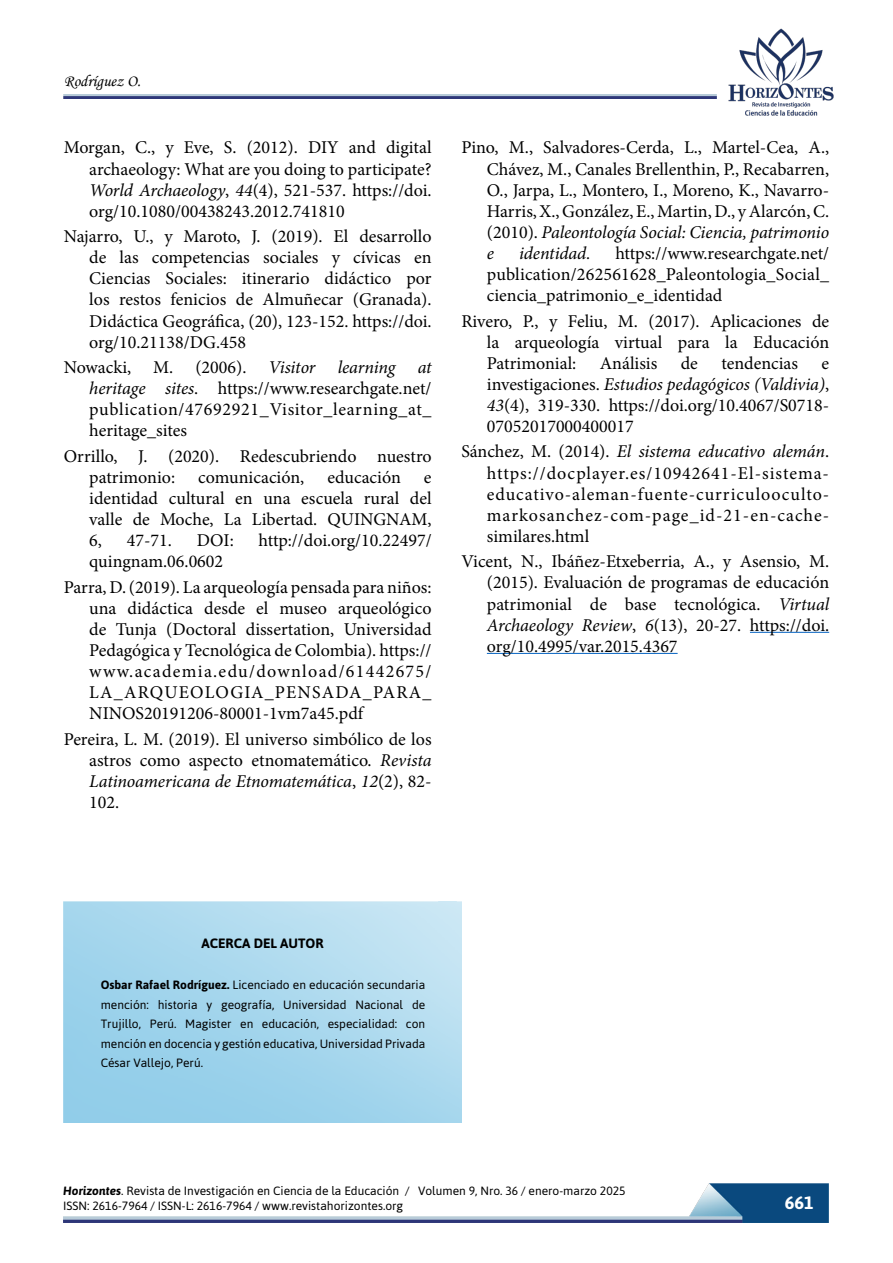
<style>
.page{position:relative;width:893px;height:1263px;background:#fff}
.page>*{position:absolute;margin:0;border:0;box-sizing:border-box;transform-origin:0 0}
.t1{font:18px/21.1px "Minion Pro";color:#000;text-align:justify}
.t2{font:italic 18px "Minion Pro";letter-spacing:-.005em;color:#000}
.t3{font:700 18px "Asap";color:#fff}
.t4{font:16.5px "Monotype Corsiva";color:#000}
.t5{font:700 13.5px "Asap";color:#000}
.t6{font:12px/19.5px "Asap";color:#000}
.s1{font-style:italic}
.s2{font-weight:700}
.s3{font-weight:700;font-style:italic}
</style>
<div class="page">
<img style="left:63px;top:1184px;width:766px;height:38px">
<img style="left:728px;top:28px;width:106px;height:88px">
<img style="left:64px;top:95px;width:652px;height:4px">
<hr style="left:750px;top:632px;width:79px;height:1px;background:#0563c1">
<hr style="left:487px;top:653px;width:191px;height:1px;background:#0563c1">
<p class="t4" style="left:64px;top:71px;width:78px">Rodríguez O.</p>
<p class="t1" style="left:89px;top:137px;width:344px;text-indent:-26px">Morgan, C., y Eve, S. (2012). DIY and digital archaeology: What are you doing to participate?<br><span class="s1">World Archaeology</span>, <span class="s1">44</span>(4), 521-537. https://doi. org/10.1080/00438243.2012.741810</p>
<p class="t1" style="left:89px;top:226px;width:344px;text-indent:-26px">Najarro, U., y Maroto, J. (2019). El desarrollo de las competencias sociales y cívicas en Ciencias Sociales: itinerario didáctico por los restos fenicios de Almuñecar (Granada).<br>Didáctica Geográfica, (20), 123-152. https://doi. org/10.21138/DG.458</p>
<p class="t1" style="left:89px;top:357px;width:344px;text-indent:-26px">Nowacki, M. (2006). <span class="s1">Visitor learning at heritage sites</span>. https://www.researchgate.net/ publication/47692921_Visitor_learning_at_ heritage_sites</p>
<p class="t1" style="left:89px;top:446px;width:344px;text-indent:-26px">Orrillo, J. (2020). Redescubriendo nuestro patrimonio:</p>
<p class="t1" style="left:198px;top:467px;width:108px">comunicación,</p>
<p class="t1" style="left:327px;top:467px;width:75px">educación</p>
<p class="t1" style="left:89px;top:467px;width:344px;text-indent:335px">e identidad cultural en una escuela rural del valle de Moche, La Libertad. QUINGNAM, 6,</p>
<p class="t1" style="left:127px;top:530px;width:47px">47-71.</p>
<p class="t1" style="left:197px;top:530px;width:39px">DOI:</p>
<p class="t1" style="left:259px;top:530px;width:175px">http://doi.org/10.22497/</p>
<p class="t1" style="left:64px;top:549px;width:369px;line-height:25.5px;text-indent:26px">quingnam.06.0602<br>Parra, D. (2019). La arqueología pensada para niños:</p>
<p class="t1" style="left:89px;top:598px;width:344px">una didáctica desde el museo arqueológico de Tunja (Doctoral dissertation, Universidad Pedagógica y Tecnológica de Colombia). https:// www.academia.edu/download/61442675/ LA_ARQUEOLOGIA_PENSADA_PARA_ NINOS20191206-80001-1vm7a45.pdf</p>
<p class="t1" style="left:89px;top:729px;width:344px;text-indent:-26px">Pereira, L. M. (2019). El universo simbólico de los astros como aspecto etnomatemático. <span class="s1">Revista Latinoamericana de Etnomatemática</span>, <span class="s1">12</span>(2), 82- 102.</p>
<p class="t1" style="left:487px;top:137px;width:344px;text-indent:-26px">Pino, M., Salvadores-Cerda, L., Martel-Cea, A., Chávez, M., Canales Brellenthin, P., Recabarren, O., Jarpa, L., Montero, I., Moreno, K., Navarro-Harris, X., González, E., Martin, D., y Alarcón, C. (2010). <span class="s1">Paleontología Social: Ciencia, patrimonio e</span></p>
<p class="t1" style="left:487px;top:243px;width:344px;text-indent:128px">https://www.researchgate.net/ publication/262561628_Paleontologia_Social_ ciencia_patrimonio_e_identidad</p>
<p class="t1" style="left:487px;top:310px;width:344px;text-indent:-26px">Rivero, P., y Feliu, M. (2017). Aplicaciones de la arqueología virtual para la Educación Patrimonial:</p>
<p class="t2" style="left:519px;top:241px;width:73px">identidad.</p>
<p class="t1" style="left:600px;top:352px;width:59px">Análisis</p>
<p class="t1" style="left:681px;top:352px;width:19px">de</p>
<p class="t1" style="left:721px;top:352px;width:78px">tendencias</p>
<p class="t1" style="left:487px;top:352px;width:344px;text-indent:335px">e investigaciones. <span class="s1">Estudios pedagógicos (Valdivia)</span>, <span class="s1">43</span>(4), 319-330. https://doi.org/10.4067/S0718- 07052017000400017</p>
<p class="t1" style="left:487px;top:441px;width:344px;text-indent:-26px">Sánchez, M. (2014). <span class="s1">El sistema educativo alemán</span>. https://docplayer.es/10942641-El-sistema&shy;educativo-aleman-fuente-curriculooculto&shy;markosanchez-com-page_id-21-en-cache&shy;similares.html</p>
<p class="t1" style="left:487px;top:551px;width:344px;text-indent:-26px">Vicent, N., Ibáñez-Etxeberria, A., y Asensio, M. (2015). Evaluación de programas de educación patrimonial de base tecnológica. <span class="s1">Virtual Archaeology Review</span>, <span class="s1">6</span>(13), 20-27. https://doi. org/10.4995/var.2015.4367</p>
<p class="t5" style="left:202px;top:935px;width:124px">ACERCA DEL AUTOR</p>
<p class="t6" style="left:101px;top:975px;width:326px;text-align:justify"><span class="s2">Osbar Rafael Rodríguez.</span> Licenciado en educación secundaria mención: historia y geografía, Universidad Nacional de Trujillo, Perú. Magister en educación, especialidad: con mención en docencia y gestión educativa, Universidad Privada César Vallejo, Perú.</p>
<p class="t6" style="left:63px;top:1184px;width:564px;line-height:14.4px"><span class="s3">Horizontes</span>. Revista de Investigación en Ciencia de la Educación / Volumen 9, Nro. 36 / enero-marzo 2025<br>ISSN: 2616-7964 / ISSN-L: 2616-7964 / www.revistahorizontes.org</p>
<p class="t3" style="left:785px;top:1192px;width:30px">661</p>
</div>
